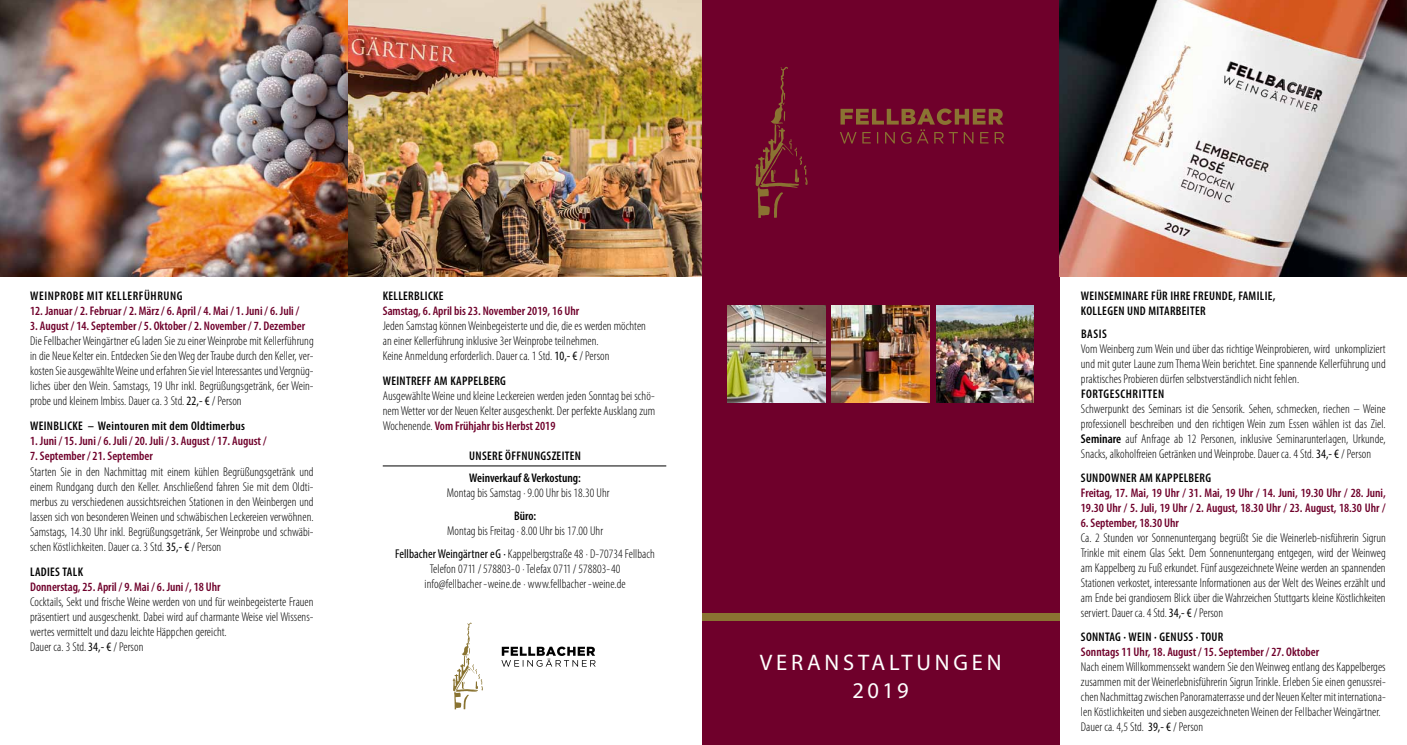
<style>
.page{position:relative;width:1407px;height:745px;background:#fff}
.page>*{position:absolute;margin:0;border:0;box-sizing:border-box;transform-origin:0 0}
.t1{font:22.5px/28.8px "Myriad Pro";letter-spacing:.17em;color:#fff;text-align:center}
.t2{font:300 condensed 12.75px/15px "Myriad Pro";letter-spacing:.005em;color:#000;text-align:justify}
.t3{font:600 condensed 12.5px/15px "Myriad Pro";color:#6f002b}
.t4{font:600 condensed 12.5px/22.5px "Myriad Pro";letter-spacing:.025em;color:#000}
.t5{font:600 condensed 12.5px "Myriad Pro";letter-spacing:.045em;color:#000}
.s1{font-weight:400}
.s2{font-weight:300;font-size:12.75px;color:#000}
.s3{font-weight:600}
</style>
<div class="page">
<svg style="left:501px;top:646px;width:95px;height:20px"></svg>
<svg style="left:453px;top:622px;width:30px;height:87px"></svg>
<hr style="left:383px;top:465px;width:283px;height:1px;background:#000">
<img style="left:347px;top:0;width:355px;height:276px">
<div style="left:702px;top:0;width:357px;height:744px;background:#6f002b"></div>
<svg style="left:840px;top:108px;width:164px;height:36px"></svg>
<svg style="left:755px;top:67px;width:52px;height:151px"></svg>
<img style="left:727px;top:305px;width:98px;height:97px">
<img style="left:832px;top:305px;width:97px;height:97px">
<img style="left:936px;top:305px;width:98px;height:97px">
<div style="left:702px;top:613px;width:357px;height:7px;background:#8a7332"></div>
<img style="left:0;top:0;width:347px;height:276px">
<svg style="left:1059px;top:0;width:348px;height:276px"></svg>
<p class="t4" style="left:30px;top:284px;width:135px">Wein Probe mit Kellerführung</p>
<p class="t3" style="left:30px;top:303px;width:271px">12. Januar / 2. Februar / 2. März / 6. April / 4. Mai / 1. Juni / 6. Juli /</p>
<p class="t3" style="left:30px;top:318px;width:276px">3. August / 14. September / 5. Oktober / 2. November / 7. Dezember</p>
<p class="t2" style="left:30px;top:333px;width:285px">Die Fellbacher Weingärtner eG laden Sie zu einer Weinprobe mit Kellerführung in die Neue Kelter ein. Entdecken Sie den Weg der Traube durch den Keller, ver&shy;kosten Sie ausgewählte Weine und erfahren Sie viel Interessantes und Vergnüg&shy;liches über den Wein. Samstags, 19 Uhr inkl. Begrüßungsgetränk, 6er Wein&shy;probe und kleinem Imbiss. Dauer ca. 3 Std. <span class="s1">22,- €</span> / Person</p>
<p class="t4" style="left:30px;top:414px;width:216px">WEINBLICKE – Weintouren mit dem Oldtimerbus</p>
<p class="t3" style="left:30px;top:433px;width:238px">1. Juni / 15. Juni / 6. Juli / 20. Juli / 3. August / 17. August /</p>
<p class="t3" style="left:30px;top:448px;width:124px">7. September / 21. September</p>
<p class="t2" style="left:30px;top:463px;width:285px">Starten Sie in den Nachmittag mit einem kühlen Begrüßungsgetränk und einem Rundgang durch den Keller. Anschließend fahren Sie mit dem Oldti&shy;merbus zu verschiedenen aussichtsreichen Stationen in den Weinbergen und lassen sich von besonderen Weinen und schwäbischen Leckereien verwöhnen.<br>Samstags, 14.30 Uhr inkl. Begrüßungsgetränk, 5er Weinprobe und schwäbi&shy;schen Köstlichkeiten. Dauer ca. 3 Std. <span class="s1">35,- €</span> / Person</p>
<p class="t4" style="left:30px;top:559px;width:54px">LADIES TALK</p>
<p class="t3" style="left:30px;top:578px;width:192px">Donnerstag, 25. April / 9. Mai / 6. Juni /, 18 Uhr</p>
<p class="t2" style="left:30px;top:593px;width:285px;text-align:left">Cocktails, Sekt und frische Weine werden von und für weinbegeisterte Frauen präsentiert und ausgeschenkt. Dabei wird auf charmante Weise viel Wissens&shy;wertes vermittelt und dazu leichte Häppchen gereicht.<br>Dauer ca. 3 Std. <span class="s1">34,- €</span> / Person</p>
<p class="t4" style="left:383px;top:284px;width:62px">KELLERBLICKE</p>
<p class="t3" style="left:383px;top:303px;width:198px">Samstag, 6. April bis 23. November 2019, 16 Uhr</p>
<p class="t2" style="left:383px;top:318px;width:265px;text-align:left">Jeden Samstag können Weinbegeisterte und die, die es werden möchten an einer Kellerführung inklusive 3er Weinprobe teilnehmen.<br>Keine Anmeldung erforderlich. Dauer ca. 1 Std. <span class="s1">10,- €</span> / Person</p>
<p class="t4" style="left:383px;top:369px;width:125px">WEINTREFF AM KAPPELBERG</p>
<p class="t2" style="left:383px;top:388px;width:274px">Ausgewählte Weine und kleine Leckereien werden jeden Sonntag bei schö&shy;nem Wetter vor der Neuen Kelter ausgeschenkt. Der perfekte Ausklang zum</p>
<p class="t3" style="left:383px;top:418px;width:174px"><span class="s2">Wochenende.</span> Vom Frühjahr bis Herbst 2019</p>
<p class="t4" style="left:469px;top:444px;width:113px">UNSERE ÖFFNUNGSZEITEN<br>Weinverkauf &amp; Verkostung:</p>
<p class="t2" style="left:447px;top:485px;width:164px">Montag bis Samstag · 9.00 Uhr bis 18.30 Uhr</p>
<p class="t4" style="left:514px;top:504px;width:24px">Büro:</p>
<p class="t2" style="left:395px;top:519px;width:261px;line-height:22.5px;text-align:center">Montag bis Freitag · 8.00 Uhr bis 17.00 Uhr<br><span class="s1">Fellbacher Weingärtner eG ·</span>Kappelbergstraße 48 · D-70734 Fellbach</p>
<p class="t2" style="left:424px;top:560px;width:203px;text-align:center">Telefon 0711 / 578803-0 · Telefax 0711 / 578803-40 info@fellbacher -weine.de · www.fellbacher -weine.de</p>
<h1 class="t1" style="left:760px;top:647px;width:243px">VERANSTALTUNGEN<br>2019</h1>
<p class="t4" style="left:1081px;top:288px;width:196px;line-height:15px">WEINSEMINARE FÜR IHRE FREUNDE, FAMILIE,<br>KOLLEGEN UND MITARBEITER</p>
<p class="t4" style="left:1081px;top:322px;width:27px">BASIS</p>
<p class="t2" style="left:1081px;top:341px;width:306px">Vom Weinberg zum Wein und über das richtige Weinprobieren, wird unkompliziert und mit guter Laune zum Thema Wein berichtet. Eine spannende Kellerführung und praktisches Probieren dürfen selbstverständlich nicht fehlen.</p>
<p class="t5" style="left:1081px;top:386px;width:85px">FORTGESCHRITTEN</p>
<p class="t2" style="left:1081px;top:401px;width:306px">Schwerpunkt des Seminars ist die Sensorik. Sehen, schmecken, riechen – Weine professionell beschreiben und den richtigen Wein zum Essen wählen ist das Ziel.<br><span class="s3">Seminare</span> auf Anfrage ab 12 Personen, inklusive Seminarunterlagen, Urkunde, Snacks, alkoholfreien Getränken und Weinprobe. Dauer ca. 4 Std. <span class="s1">34,- €</span> / Person</p>
<p class="t4" style="left:1081px;top:466px;width:132px">SUNDOWNER AM KAPPELBERG</p>
<p class="t3" style="left:1081px;top:484px;width:306px">Freitag, 17. Mai, 19 Uhr / 31. Mai, 19 Uhr / 14. Juni, 19.30 Uhr / 28. Juni,<br>19.30 Uhr / 5. Juli, 19 Uhr / 2. August, 18.30 Uhr / 23. August, 18.30 Uhr /</p>
<p class="t3" style="left:1081px;top:514px;width:99px">6. September, 18.30 Uhr</p>
<p class="t2" style="left:1081px;top:529px;width:306px">Ca. 2 Stunden vor Sonnenuntergang begrüßt Sie die Weinerleb-nisführerin Sigrun Trinkle mit einem Glas Sekt. Dem Sonnenuntergang entgegen, wird der Weinweg am Kappelberg zu Fuß erkundet. Fünf ausgezeichnete Weine werden an spannenden Stationen verkostet, interessante Informationen aus der Welt des Weines erzählt und am Ende bei grandiosem Blick über die Wahrzeichen Stuttgarts kleine Köstlichkeiten serviert. Dauer ca. 4 Std. <span class="s1">34,- €</span> / Person</p>
<p class="t4" style="left:1081px;top:624px;width:144px">SONNTAG · WEIN · GENUSS · TOUR</p>
<p class="t3" style="left:1081px;top:643px;width:240px">Sonntags 11 Uhr, 18. August / 15. September / 27. Oktober</p>
<p class="t2" style="left:1081px;top:658px;width:306px;text-align:left">Nach einem Willkommenssekt wandern Sie den Weinweg entlang des Kappelberges zusammen mit der Weinerlebnisführerin Sigrun Trinkle. Erleben Sie einen genussrei&shy;chen Nachmittag zwischen Panoramaterrasse und der Neuen Kelter mit internationa&shy;len Köstlichkeiten und sieben ausgezeichneten Weinen der Fellbacher Weingärtner.<br>Dauer ca. 4,5 Std. <span class="s1">39,- €</span> / Person</p>
</div>
